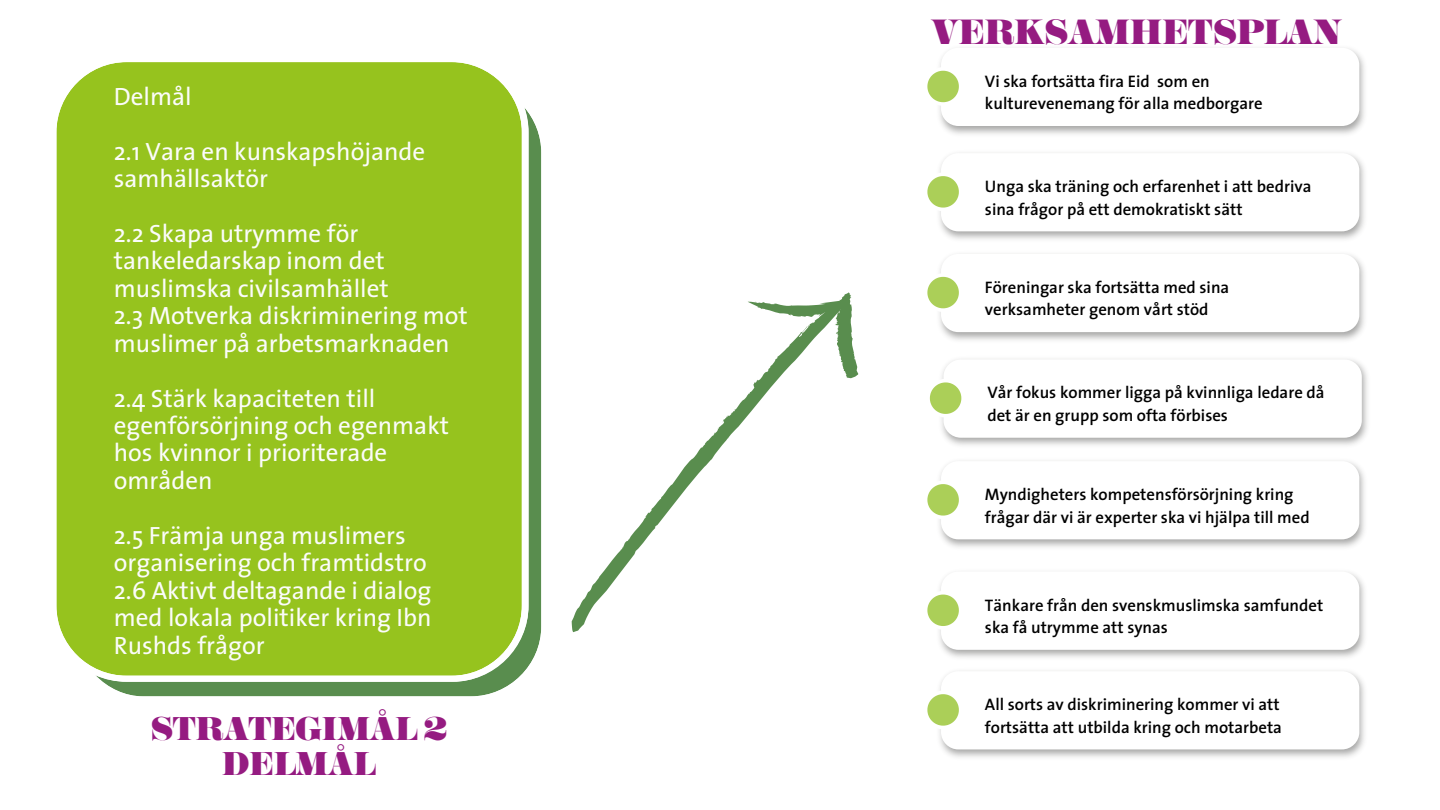
<style>
.page{position:relative;width:1440px;height:810px;background:#fff}
.page>*{position:absolute;margin:0;border:0;box-sizing:border-box;transform-origin:0 0}
.t1{font:31.9px "Sahara Bodoni";letter-spacing:-.01em;color:#951b81}
.t2{font:30px "Sahara Bodoni";letter-spacing:-.01em;color:#951b81}
.t3{font:25.1px/27.4px "The Sans";color:#fbfcfa}
.t4{font:600 16.7px/22.6px "The Sans";color:#000}
</style>
<div class="page">
<div style="left:56px;top:62px;width:486px;height:635px;background:#96c31e"></div>
<svg style="left:522px;top:251px;width:283px;height:390px"></svg>
<svg style="left:755px;top:301px;width:8px;height:8px"></svg>
<svg style="left:805px;top:292px;width:54px;height:87px"></svg>
<img style="left:943px;top:474px;width:422px;height:69px">
<svg style="left:927px;top:474px;width:432px;height:65px"></svg>
<img style="left:1359px;top:268px;width:6px;height:63px">
<svg style="left:927px;top:268px;width:432px;height:63px"></svg>
<img style="left:1359px;top:55px;width:6px;height:70px">
<svg style="left:927px;top:48px;width:432px;height:77px"></svg>
<img style="left:943px;top:686px;width:422px;height:71px">
<svg style="left:927px;top:686px;width:432px;height:63px"></svg>
<img style="left:941px;top:331px;width:427px;height:143px">
<svg style="left:929px;top:360px;width:433px;height:78px"></svg>
<img style="left:940px;top:543px;width:425px;height:143px">
<svg style="left:927px;top:572px;width:432px;height:78px"></svg>
<img style="left:941px;top:125px;width:424px;height:143px">
<svg style="left:927px;top:153px;width:432px;height:78px"></svg>
<p class="t3" style="left:114px;top:82px;width:79px">Delmål</p>
<p class="t3" style="left:114px;top:137px;width:313px">2.1 Vara en kunskapshöjande samhällsaktör</p>
<p class="t3" style="left:114px;top:219px;width:276px">2.2 Skapa utrymme för tankeledarskap inom det muslimska civilsamhället</p>
<p class="t3" style="left:114px;top:301px;width:355px">2.3 Motverka diskriminering mot muslimer på arbetsmarknaden</p>
<p class="t3" style="left:114px;top:384px;width:337px">2.4 Stärk kapaciteten till egenförsörjning och egenmakt hos kvinnor i prioriterade</p>
<p class="t3" style="left:114px;top:466px;width:100px">områden</p>
<p class="t3" style="left:114px;top:521px;width:314px">2.5 Främja unga muslimers organisering och framtidstro</p>
<p class="t3" style="left:114px;top:576px;width:319px;text-align:justify">2.6 Aktivt deltagande i dialog med lokala politiker kring Ibn Rushds frågor</p>
<p class="t2" style="left:150px;top:717px;width:298px">STRATEGIMÅL 2</p>
<p class="t2" style="left:222px;top:753px;width:155px">DELMÅL</p>
<p class="t1" style="left:931px;top:20px;width:412px">VERKSAMHETSPLAN</p>
<p class="t4" style="left:985px;top:69px;width:279px">Vi ska fortsätta fira Eid som en kulturevenemang för alla medborgare</p>
<p class="t4" style="left:985px;top:175px;width:328px">Unga ska träning och erfarenhet i att bedriva sina frågor på ett demokratiskt sätt</p>
<p class="t4" style="left:985px;top:275px;width:246px">Föreningar ska fortsätta med sina verksamheter genom vårt stöd</p>
<p class="t4" style="left:987px;top:381px;width:339px">Vår fokus kommer ligga på kvinnliga ledare då det är en grupp som ofta förbises</p>
<p class="t4" style="left:985px;top:483px;width:326px">Myndigheters kompetensförsörjning kring frågar där vi är experter ska vi hjälpa till med</p>
<p class="t4" style="left:985px;top:593px;width:340px">Tänkare från den svenskmuslimska samfundet ska få utrymme att synas</p>
<p class="t4" style="left:985px;top:693px;width:299px">All sorts av diskriminering kommer vi att fortsätta att utbilda kring och motarbeta</p>
</div>
